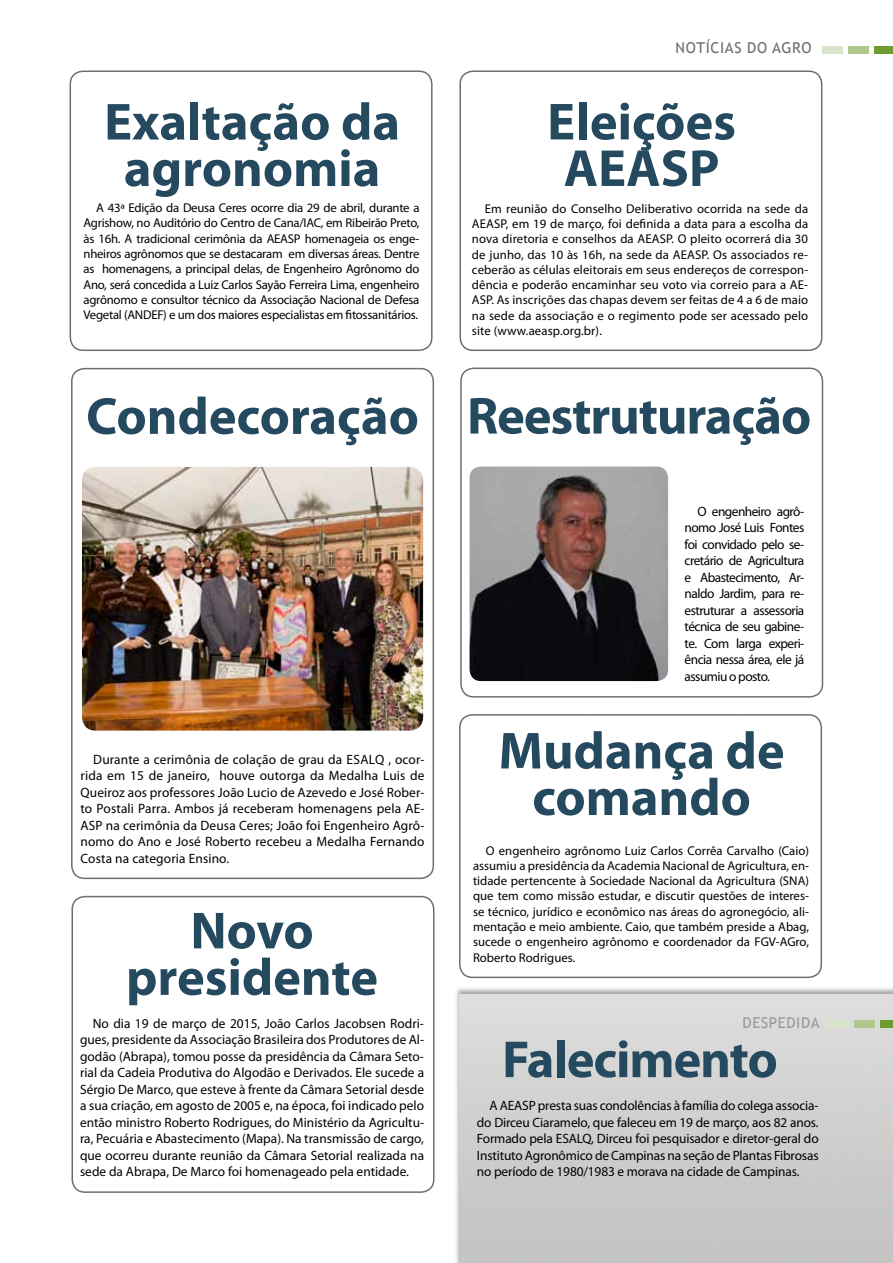
<style>
.page{position:relative;width:893px;height:1263px;background:#fff}
.page>*{position:absolute;margin:0;border:0;box-sizing:border-box;transform-origin:0 0}
.t1{font:700 52.5px/46.5px "Myriad Pro";color:#25495f;text-align:center}
.t2{font:700 52.5px "Myriad Pro";letter-spacing:-.02em;color:#25495f}
.t3{font:15px "Trebuchet MS";letter-spacing:.04em;color:#6d6e71}
.t4{font:15px "Trebuchet MS";letter-spacing:.04em;color:#999}
.t5{font:13.5px/16.5px "Myriad Pro";letter-spacing:-.01em;color:#000;text-align:justify}
.t6{font:12.75px/15.3px "Myriad Pro";color:#000;text-align:justify}
</style>
<div class="page">
<div style="left:822px;top:46px;width:21px;height:8px;background:#d9e4ca"></div>
<div style="left:874px;top:46px;width:19px;height:8px;background:#6d9d31"></div>
<div style="left:848px;top:46px;width:21px;height:8px;background:#aec78b"></div>
<div style="left:72px;top:896px;width:362px;height:297px;border:2px solid #6d6e71;border-radius:13px"></div>
<div style="left:71px;top:368px;width:363px;height:511px;border:2px solid #6d6e71;border-radius:13px"></div>
<img style="left:82px;top:467px;width:341px;height:263px">
<div style="left:460px;top:368px;width:363px;height:330px;border:2px solid #6d6e71;border-radius:13px"></div>
<img style="left:470px;top:466px;width:198px;height:215px">
<div style="left:455px;top:986px;width:438px;height:277px;background:#000;opacity:.35"></div>
<img style="left:459px;top:995px;width:434px;height:268px">
<div style="left:828px;top:1020px;width:21px;height:8px;background:#d9e4ca"></div>
<div style="left:880px;top:1020px;width:13px;height:8px;background:#6d9d31"></div>
<div style="left:854px;top:1020px;width:21px;height:8px;background:#aec78b"></div>
<div style="left:459px;top:71px;width:363px;height:280px;border:2px solid #6d6e71;border-radius:13px"></div>
<div style="left:70px;top:71px;width:363px;height:280px;border:2px solid #6d6e71;border-radius:13px"></div>
<div style="left:459px;top:714px;width:363px;height:264px;border:2px solid #6d6e71;border-radius:13px"></div>
<div style="left:484px;top:711px;width:297px;height:101px;background:#fff"></div>
<h1 class="t1" style="left:104px;top:97px;width:297px">Exaltação da agronomia</h1>
<p class="t6" style="left:84px;top:200px;width:337px;text-indent:13px">A 43ª Edição da Deusa Ceres ocorre dia 29 de abril, durante a Agrishow, no Auditório do Centro de Cana/IAC, em Ribeirão Preto, às 16h. A tradicional cerimônia da AEASP homenageia os enge&shy;nheiros agrônomos que se destacaram em diversas áreas. Dentre as homenagens, a principal delas, de Engenheiro Agrônomo do Ano, será concedida a Luiz Carlos Sayão Ferreira Lima, engenheiro agrônomo e consultor técnico da Associação Nacional de Defesa Vegetal (ANDEF) e um dos maiores especialistas em fitossanitários.</p>
<h1 class="t1" style="left:86px;top:391px;width:334px">Condecoração</h1>
<p class="t5" style="left:81px;top:751px;width:346px;text-indent:13px">Durante a cerimônia de colação de grau da Esalq , ocor&shy;rida em 15 de janeiro, houve outorga da Medalha Luis de Queiroz aos professores João Lucio de Azevedo e José Rober&shy;to Postali Parra. Ambos já receberam homenagens pela AE-ASP na cerimônia da Deusa Ceres; João foi Engenheiro Agrô&shy;nomo do Ano e José Roberto recebeu a Medalha Fernando Costa na categoria Ensino.</p>
<h1 class="t1" style="left:126px;top:906px;width:253px">Novo presidente</h1>
<p class="t5" style="left:80px;top:1015px;width:346px;text-indent:13px">No dia 19 de março de 2015, João Carlos Jacobsen Rodri&shy;gues, presidente da Associação Brasileira dos Produtores de Al&shy;godão (Abrapa), tomou posse da presidência da Câmara Seto&shy;rial da Cadeia Produtiva do Algodão e Derivados. Ele sucede a Sérgio De Marco, que esteve à frente da Câmara Setorial desde a sua criação, em agosto de 2005 e, na época, foi indicado pelo então ministro Roberto Rodrigues, do Ministério da Agricultu&shy;ra, Pecuária e Abastecimento (Mapa). Na transmissão de cargo, que ocorreu durante reunião da Câmara Setorial realizada na sede da Abrapa, De Marco foi homenageado pela entidade.</p>
<p class="t3" style="left:676px;top:39px;width:138px">NOTÍCIAS DO AGRO</p>
<h1 class="t1" style="left:547px;top:97px;width:190px">Eleições<br>AEASP</h1>
<p class="t6" style="left:472px;top:201px;width:338px;text-indent:13px">Em reunião do Conselho Deliberativo ocorrida na sede da AEASP, em 19 de março, foi definida a data para a escolha da nova diretoria e conselhos da AEASP. O pleito ocorrerá dia 30 de junho, das 10 às 16h, na sede da AEASP. Os associados re&shy;ceberão as células eleitorais em seus endereços de correspon&shy;dência e poderão encaminhar seu voto via correio para a AE-ASP. As inscrições das chapas devem ser feitas de 4 a 6 de maio na sede da associação e o regimento pode ser acessado pelo site (www.aeasp.org.br).</p>
<h1 class="t2" style="left:467px;top:382px;width:346px">Reestruturação</h1>
<p class="t5" style="left:685px;top:503px;width:121px;text-indent:13px">O engenheiro agrô&shy;nomo José Luis Fontes foi convidado pelo se&shy;cretário de Agricultura e Abastecimento, Ar&shy;naldo Jardim, para re&shy;estruturar a assessoria técnica de seu gabine&shy;te. Com larga experi&shy;ência nessa área, ele já assumiu o posto.</p>
<h1 class="t1" style="left:499px;top:726px;width:288px">Mudança de comando</h1>
<p class="t6" style="left:473px;top:842px;width:337px;text-indent:13px">O engenheiro agrônomo Luiz Carlos Corrêa Carvalho (Caio) assumiu a presidência da Academia Nacional de Agricultura, en&shy;tidade pertencente à Sociedade Nacional da Agricultura (SNA) que tem como missão estudar, e discutir questões de interes&shy;se técnico, jurídico e econômico nas áreas do agronegócio, ali&shy;mentação e meio ambiente. Caio, que também preside a Abag, sucede o engenheiro agrônomo e coordenador da FGV-AGro, Roberto Rodrigues.</p>
<p class="t4" style="left:743px;top:1013px;width:79px">DESPEDIDA</p>
<h1 class="t2" style="left:502px;top:1025px;width:277px">Falecimento</h1>
<p class="t5" style="left:477px;top:1097px;width:343px;text-indent:13px">A AEASP presta suas condolências à família do colega associa&shy;do Dirceu Ciaramelo, que faleceu em 19 de março, aos 82 anos.<br>Formado pela ESALQ, Dirceu foi pesquisador e diretor-geral do Instituto Agronômico de Campinas na seção de Plantas Fibrosas no período de 1980/1983 e morava na cidade de Campinas.</p>
</div>
